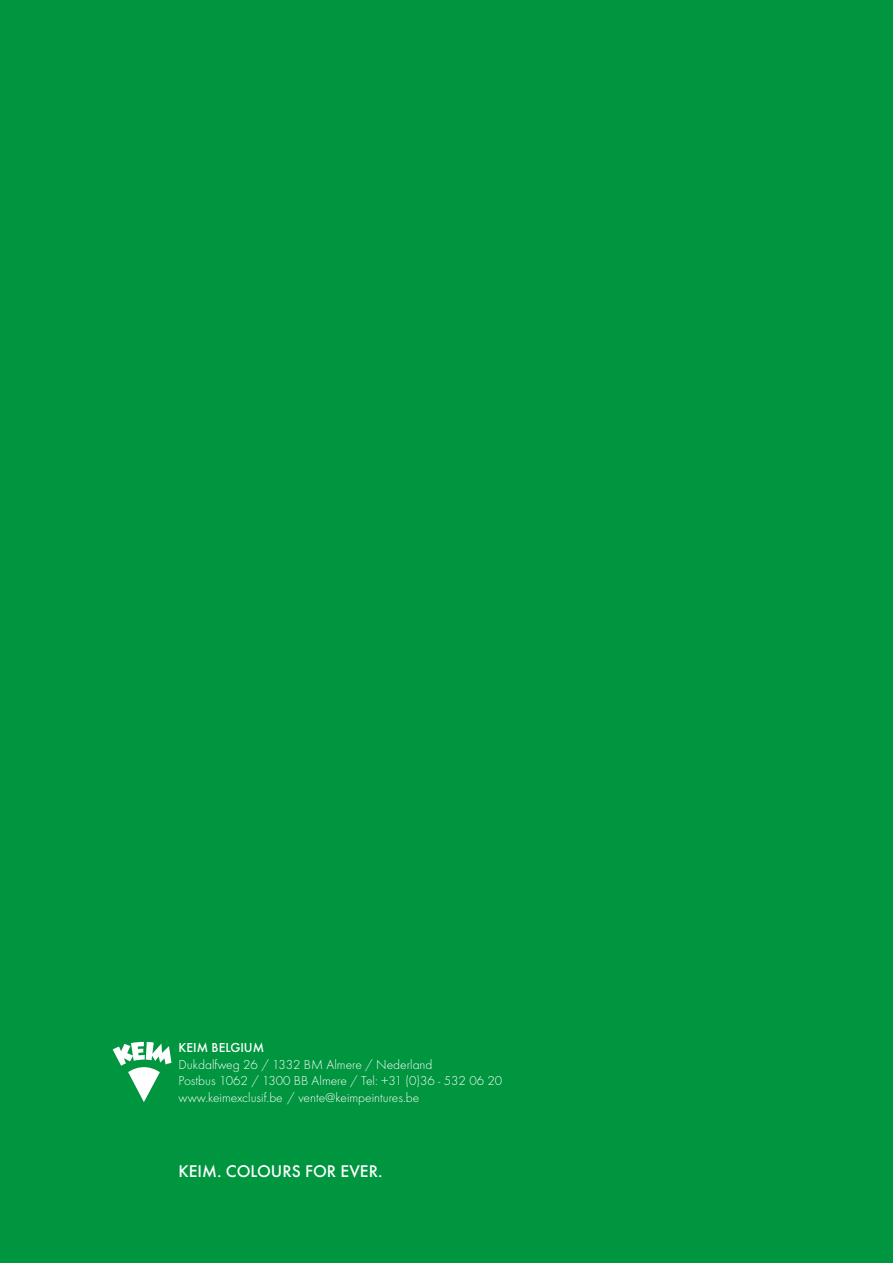
<style>
.page{position:relative;width:893px;height:1263px;background:#00953f}
.page>*{position:absolute;margin:0;border:0;box-sizing:border-box;transform-origin:0 0}
.t1{font:500 17.55px "Futura T";color:#fff}
.t2{font:300 13.5px/16.5px "Futura T";color:#fff}
.t3{font:500 13.5px "Futura T";color:#fff}
</style>
<div class="page">
<svg style="left:113px;top:1042px;width:58px;height:60px"></svg>
<p class="t3" style="left:179px;top:1040px;width:87px">KEIM BELGIUM</p>
<p class="t2" style="left:179px;top:1056px;width:325px">Dukdalfweg 26 / 1332 BM Almere / Nederland<br>Postbus 1062 / 1300 BB Almere / Tel: +31 (0)36 - 532 06 20 www.keimexclusif.be / vente@keimpeintures.be</p>
<p class="t1" style="left:179px;top:1161px;width:205px">KEIM. COLOURS FOR EVER.</p>
</div>
